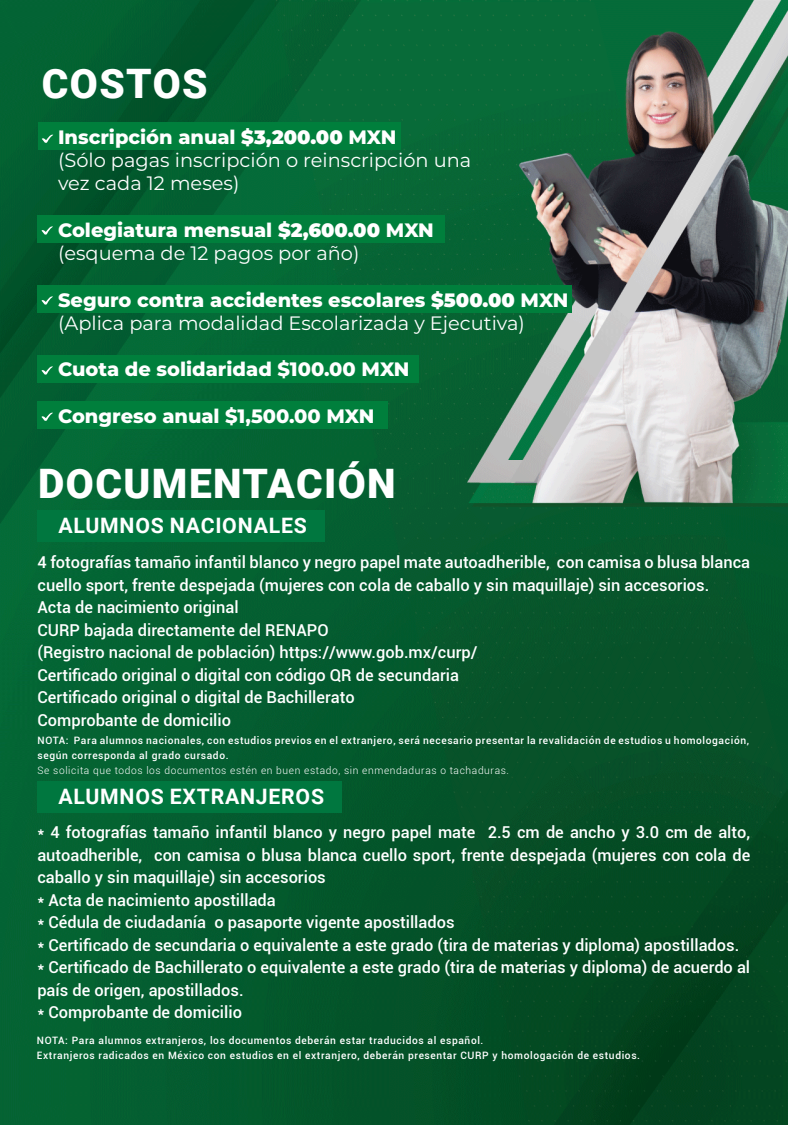
<style>
.page{position:relative;width:788px;height:1125px;background:#fff}
.page>*{position:absolute;margin:0;border:0;box-sizing:border-box;transform-origin:0 0}
.t1{font:900 40.62px "Roboto";letter-spacing:.035em;color:#fff}
.t2{font:700 21.25px "Roboto";letter-spacing:.035em;color:#fff}
.t3{font:19.38px/23.2px "Montserrat";color:#fff}
.t4{font:800 19.38px "Montserrat";color:#fff}
.t5{font:500 16.38px/22.5px "Roboto";color:#fff}
.t6{font:500 10.19px/15px "Roboto";letter-spacing:.06em;color:#fff}
.t7{font:300 10.19px "Roboto";letter-spacing:.06em;color:#fff}
.s1{font-weight:800}
.s2{font-weight:900}
</style>
<div class="page">
<img style="left:0;top:0;width:788px;height:1125px">
<div style="left:38px;top:122px;width:362px;height:28px;background:#007f3c"></div>
<div style="left:38px;top:215px;width:407px;height:27px;background:#007f3c"></div>
<div style="left:38px;top:285px;width:533px;height:27px;background:#007f3c"></div>
<div style="left:38px;top:355px;width:381px;height:27px;background:#007f3c"></div>
<div style="left:38px;top:401px;width:350px;height:28px;background:#007f3c"></div>
<svg style="left:42px;top:134px;width:11px;height:9px"></svg>
<svg style="left:41px;top:226px;width:12px;height:9px"></svg>
<svg style="left:41px;top:296px;width:12px;height:9px"></svg>
<svg style="left:41px;top:366px;width:12px;height:9px"></svg>
<svg style="left:41px;top:412px;width:12px;height:9px"></svg>
<div style="left:37px;top:510px;width:288px;height:32px;background:#00773f"></div>
<div style="left:37px;top:782px;width:304px;height:31px;background:#00773f"></div>
<h1 class="t1" style="left:42px;top:55px;width:167px">COSTOS</h1>
<p class="t3" style="left:58px;top:125px;width:414px"><span class="s1">Inscripción anual</span> <span class="s2">$3,200.00</span> <span class="s1">MXN<br></span>(Sólo pagas inscripción o reinscripción una vez cada 12 meses)</p>
<p class="t3" style="left:58px;top:218px;width:377px"><span class="s1">Colegiatura mensual</span> <span class="s2">$2,600.00</span> <span class="s1">MXN </span>(esquema de 12 pagos por año)</p>
<p class="t3" style="left:58px;top:287px;width:512px"><span class="s1">Seguro contra accidentes escolares</span> <span class="s2">$500.00</span> <span class="s1">MXN </span>(Aplica para modalidad Escolarizada y Ejecutiva)</p>
<p class="t4" style="left:58px;top:355px;width:353px">Cuota de solidaridad $100.00 MXN</p>
<p class="t4" style="left:58px;top:402px;width:318px">Congreso anual $1,500.00 MXN</p>
<h1 class="t1" style="left:38px;top:455px;width:359px">DOCUMENTACIÓN</h1>
<p class="t2" style="left:58px;top:510px;width:250px">ALUMNOS NACIONALES</p>
<p class="t5" style="left:38px;top:550px;width:714px">4 fotografías tamaño infantil blanco y negro papel mate autoadherible, con camisa o blusa blanca cuello sport, frente despejada (mujeres con cola de caballo y sin maquillaje) sin accesorios.<br>Acta de nacimiento original<br>CURP bajada directamente del RENAPO<br>(Registro nacional de población) https://www.gob.mx/curp/<br>Certificado original o digital con código QR de secundaria<br>Certificado original o digital de Bachillerato<br>Comprobante de domicilio</p>
<p class="t6" style="left:38px;top:733px;width:713px">NOTA: Para alumnos nacionales, con estudios previos en el extranjero, será necesario presentar la revalidación de estudios u homologación, según corresponda al grado cursado.</p>
<p class="t7" style="left:38px;top:763px;width:473px">Se solicita que todos los documentos estén en buen estado, sin enmendaduras o tachaduras.</p>
<p class="t2" style="left:58px;top:781px;width:267px">ALUMNOS EXTRANJEROS</p>
<p class="t5" style="left:37px;top:820px;width:714px">* 4 fotografías tamaño infantil blanco y negro papel mate 2.5 cm de ancho y 3.0 cm de alto, autoadherible, con camisa o blusa blanca cuello sport, frente despejada (mujeres con cola de caballo y sin maquillaje) sin accesorios<br>* Acta de nacimiento apostillada<br>* Cédula de ciudadanía o pasaporte vigente apostillados<br>* Certificado de secundaria o equivalente a este grado (tira de materias y diploma) apostillados. * Certificado de Bachillerato o equivalente a este grado (tira de materias y diploma) de acuerdo al país de origen, apostillados.<br>* Comprobante de domicilio</p>
<p class="t6" style="left:37px;top:1033px;width:604px">NOTA: Para alumnos extranjeros, los documentos deberán estar traducidos al español.<br>Extranjeros radicados en México con estudios en el extranjero, deberán presentar CURP y homologación de estudios.</p>
</div>
